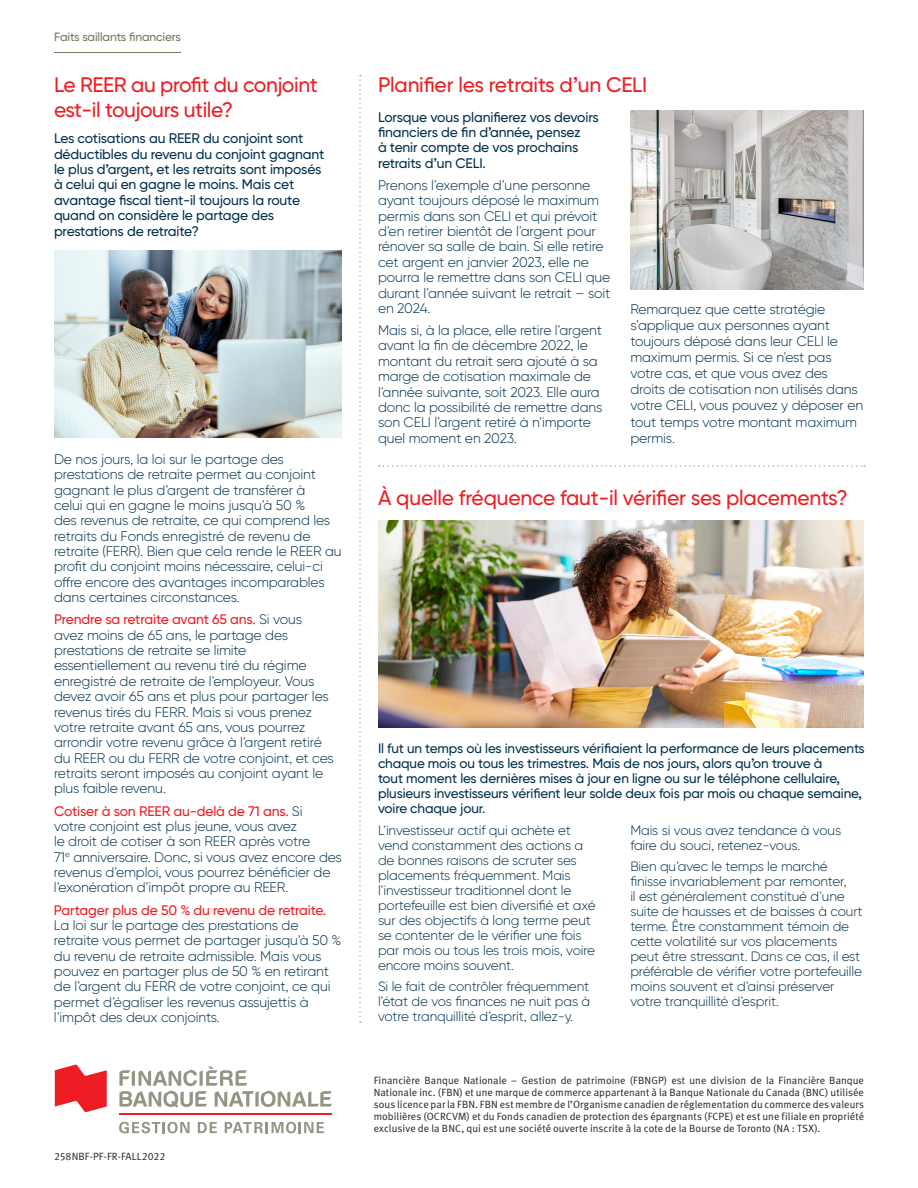
<style>
.page{position:relative;width:918px;height:1188px;background:#fff}
.page>*{position:absolute;margin:0;border:0;box-sizing:border-box;transform-origin:0 0}
.t1{font:500 21px/25.5px "Gilroy BN";letter-spacing:-.02em;color:#ee1d23}
.t2{font:300 13.8px/15.3px "Gilroy BN";letter-spacing:-.01em;color:#00314d}
.t3{font:500 13.8px/15.3px "Gilroy BN";letter-spacing:-.01em;color:#00314d}
.t4{font:300 13.5px/15px "Gilroy BN";letter-spacing:-.01em;color:#00314d}
.t5{font:500 13.5px/15px "Gilroy BN";letter-spacing:-.01em;color:#00314d}
.t6{font:500 12px "Gilroy BN";letter-spacing:-.01em;color:#78755b}
.t7{font:10.5px/12px "Meta Normal LF";letter-spacing:.01em;color:#231f20;text-align:justify}
.s1{font-weight:500;color:#ee1d23}
</style>
<div class="page">
<hr style="left:917px;top:0;width:1px;height:226px;background:#ee1d23">
<svg style="left:119px;top:1066px;width:213px;height:42px"></svg>
<svg style="left:55px;top:1065px;width:52px;height:47px"></svg>
<svg style="left:119px;top:1122px;width:71px;height:11px"></svg>
<svg style="left:198px;top:1122px;width:19px;height:11px"></svg>
<svg style="left:225px;top:1122px;width:99px;height:11px"></svg>
<hr style="left:119px;top:1114px;width:213px;height:1px;background:#ee1d23">
<hr style="left:54px;top:52px;width:127px;height:1px;background:#78755b">
<svg style="left:379px;top:465px;width:486px;height:2px"></svg>
<svg style="left:359px;top:75px;width:2px;height:948px"></svg>
<img style="left:54px;top:251px;width:288px;height:187px">
<img style="left:630px;top:111px;width:234px;height:178px">
<img style="left:378px;top:520px;width:486px;height:207px">
<p class="t6" style="left:54px;top:30px;width:129px">Faits saillants financiers</p>
<p class="t1" style="left:54px;top:71px;width:265px">Le REER au profit du conjoint est-il toujours utile?</p>
<p class="t3" style="left:54px;top:131px;width:272px">Les cotisations au REER du conjoint sont déductibles du revenu du conjoint gagnant le plus d’argent, et les retraits sont imposés à celui qui en gagne le moins. Mais cet avantage fiscal tient-il toujours la route quand on considère le partage des prestations de retraite?</p>
<p class="t2" style="left:54px;top:451px;width:289px">De nos jours, la loi sur le partage des prestations de retraite permet au conjoint gagnant le plus d’argent de transférer à<br>celui qui en gagne le moins jusqu’à 50 %<br>des revenus de retraite, ce qui comprend les retraits du Fonds enregistré de revenu de retraite (FERR). Bien que cela rende le REER au profit du conjoint moins nécessaire, celui-ci offre encore des avantages incomparables dans certaines circonstances.</p>
<p class="t2" style="left:54px;top:612px;width:281px"><span class="s1">Prendre sa retraite avant 65 ans.</span> Si vous avez moins de 65 ans, le partage des prestations de retraite se limite essentiellement au revenu tiré du régime enregistré de retraite de l’employeur. Vous devez avoir 65 ans et plus pour partager les revenus tirés du FERR. Mais si vous prenez votre retraite avant 65 ans, vous pourrez arrondir votre revenu grâce à l’argent retiré du REER ou du FERR de votre conjoint, et ces retraits seront imposés au conjoint ayant le plus faible revenu.</p>
<p class="t2" style="left:54px;top:803px;width:290px"><span class="s1">Cotiser à son REER au-delà de 71 ans.</span> Si<br>votre conjoint est plus jeune, vous avez<br>le droit de cotiser à son REER après votre<br>71<sup>e</sup> anniversaire. Donc, si vous avez encore des revenus d’emploi, vous pourrez bénéficier de l’exonération d’impôt propre au REER.</p>
<p class="t2" style="left:54px;top:902px;width:289px"><span class="s1">Partager plus de 50 % du revenu de retraite.<br></span>La loi sur le partage des prestations de retraite vous permet de partager jusqu’à 50 % du revenu de retraite admissible. Mais vous pouvez en partager plus de 50 % en retirant de l’argent du FERR de votre conjoint, ce qui permet d’égaliser les revenus assujettis à l’impôt des deux conjoints.</p>
<p class="t7" style="left:54px;top:1150px;width:113px">258NBF-PF-FR-FALL2022</p>
<p class="t1" style="left:378px;top:71px;width:271px">Planifier les retraits d’un CELI</p>
<p class="t3" style="left:378px;top:109px;width:222px">Lorsque vous planifierez vos devoirs financiers de fin d’année, pensez<br>à tenir compte de vos prochains retraits d’un CELI.</p>
<p class="t2" style="left:378px;top:177px;width:234px">Prenons l’exemple d’une personne ayant toujours déposé le maximum permis dans son CELI et qui prévoit d’en retirer bientôt de l’argent pour rénover sa salle de bain. Si elle retire cet argent en janvier 2023, elle ne pourra le remettre dans son CELI que durant l’année suivant le retrait – soit en 2024.</p>
<p class="t2" style="left:378px;top:322px;width:226px">Mais si, à la place, elle retire l’argent avant la fin de décembre 2022, le montant du retrait sera ajouté à sa marge de cotisation maximale de l’année suivante, soit 2023. Elle aura donc la possibilité de remettre dans son CELI l’argent retiré à n’importe quel moment en 2023.</p>
<p class="t2" style="left:630px;top:301px;width:234px;line-height:16.2px">Remarquez que cette stratégie s’applique aux personnes ayant toujours déposé dans leur CELI le maximum permis. Si ce n’est pas votre cas, et que vous avez des droits de cotisation non utilisés dans votre CELI, vous pouvez y déposer en tout temps votre montant maximum permis.</p>
<p class="t1" style="left:378px;top:485px;width:471px">À quelle fréquence faut-il vérifier ses placements?</p>
<p class="t5" style="left:378px;top:741px;width:488px">Il fut un temps où les investisseurs vérifiaient la performance de leurs placements chaque mois ou tous les trimestres. Mais de nos jours, alors qu’on trouve à<br>tout moment les dernières mises à jour en ligne ou sur le téléphone cellulaire, plusieurs investisseurs vérifient leur solde deux fois par mois ou chaque semaine, voire chaque jour.</p>
<p class="t4" style="left:378px;top:822px;width:219px">L’investisseur actif qui achète et vend constamment des actions a de bonnes raisons de scruter ses placements fréquemment. Mais l’investisseur traditionnel dont le portefeuille est bien diversifié et axé sur des objectifs à long terme peut se contenter de le vérifier une fois par mois ou tous les trois mois, voire encore moins souvent.</p>
<p class="t4" style="left:378px;top:979px;width:214px;text-align:justify">Si le fait de contrôler fréquemment l’état de vos finances ne nuit pas à votre tranquillité d’esprit, allez-y.</p>
<p class="t4" style="left:630px;top:822px;width:212px">Mais si vous avez tendance à vous faire du souci, retenez-vous.</p>
<p class="t4" style="left:630px;top:859px;width:234px">Bien qu’avec le temps le marché finisse invariablement par remonter,<br>il est généralement constitué d’une suite de hausses et de baisses à court terme. Être constamment témoin de cette volatilité sur vos placements peut être stressant. Dans ce cas, il est préférable de vérifier votre portefeuille moins souvent et d’ainsi préserver votre tranquillité d’esprit.</p>
<p class="t7" style="left:374px;top:1074px;width:492px">Financière Banque Nationale – Gestion de patrimoine (FBNGP) est une division de la Financière Banque Nationale inc. (FBN) et une marque de commerce appartenant à la Banque Nationale du Canada (BNC) utilisée sous licence par la FBN. FBN est membre de l’Organisme canadien de réglementation du commerce des valeurs mobilières (OCRCVM) et du Fonds canadien de protection des épargnants (FCPE) et est une filiale en propriété exclusive de la BNC, qui est une société ouverte inscrite à la cote de la Bourse de Toronto (NA : TSX).</p>
</div>
